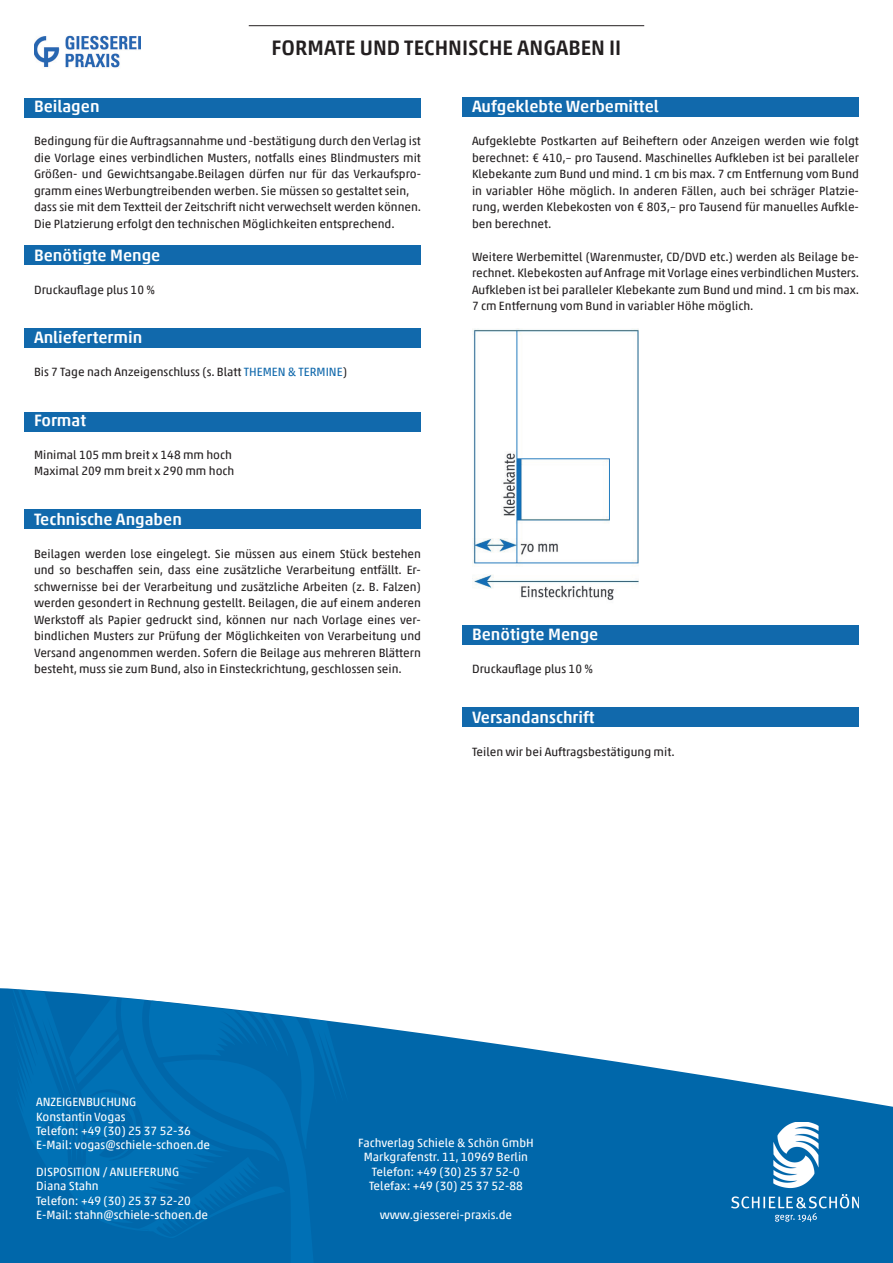
<style>
.page{position:relative;width:893px;height:1263px;background:#fff}
.page>*{position:absolute;margin:0;border:0;box-sizing:border-box;transform-origin:0 0}
.t1{font:500 21px "Akko Pro";color:#231f20}
.t2{font:500 16.5px "Akko Pro";color:#fff}
.t3{font:12px/16.5px "Akko Pro";color:#231f20;text-align:justify}
.t4{font:12px/14.4px "Akko Pro";color:#fff}
.s1{color:#1169ac}
</style>
<div class="page">
<div style="left:463px;top:625px;width:396px;height:19px;background:#1169ac"></div>
<div style="left:463px;top:707px;width:396px;height:20px;background:#1169ac"></div>
<div style="left:25px;top:509px;width:396px;height:20px;background:#1169ac"></div>
<div style="left:25px;top:412px;width:396px;height:20px;background:#1169ac"></div>
<div style="left:25px;top:328px;width:396px;height:20px;background:#1169ac"></div>
<div style="left:25px;top:245px;width:396px;height:20px;background:#1169ac"></div>
<div style="left:25px;top:99px;width:396px;height:19px;background:#1169ac"></div>
<hr style="left:249px;top:25px;width:395px;height:1px;background:#231f20">
<div style="left:463px;top:97px;width:396px;height:20px;background:#1169ac"></div>
<img style="left:472px;top:328px;width:167px;height:273px">
<img style="left:34px;top:35px;width:106px;height:33px">
<svg style="left:0;top:988px;width:893px;height:275px;fill:#0067aa"></svg>
<div style="left:11px;top:989px;width:338px;height:274px;background:#006baf"></div>
<img style="left:731px;top:1122px;width:128px;height:99px">
<h1 class="t1" style="left:272px;top:35px;width:351px">FORMATE UND TECHNISCHE ANGABEN II</h1>
<h2 class="t2" style="left:34px;top:96px;width:67px">Beilagen</h2>
<p class="t3" style="left:34px;top:133px;width:389px;text-align:left">Bedingung für die Auftragsannahme und -bestätigung durch den Verlag ist die Vorlage eines verbindlichen Musters, notfalls eines Blindmusters mit Größen- und Gewichtsangabe.Beilagen dürfen nur für das Verkaufspro&shy;gramm eines Werbungtreibenden werben. Sie müssen so gestaltet sein, dass sie mit dem Textteil der Zeitschrift nicht verwechselt werden können.<br>Die Platzierung erfolgt den technischen Möglichkeiten entsprechend.</p>
<h2 class="t2" style="left:34px;top:245px;width:128px">Benötigte Menge</h2>
<p class="t3" style="left:34px;top:281px;width:123px">Druckauflage plus 10 %</p>
<h2 class="t2" style="left:34px;top:327px;width:110px">Anliefertermin</h2>
<p class="t3" style="left:34px;top:364px;width:314px">Bis 7 Tage nach Anzeigenschluss (s. Blatt <span class="s1">THEMEN &amp; TERMINE</span>)</p>
<h2 class="t2" style="left:34px;top:410px;width:54px">Format</h2>
<p class="t3" style="left:34px;top:446px;width:202px">Minimal 105 mm breit x 148 mm hoch<br>Maximal 209 mm breit x 290 mm hoch</p>
<h2 class="t2" style="left:34px;top:509px;width:149px">Technische Angaben</h2>
<p class="t3" style="left:34px;top:545px;width:388px">Beilagen werden lose eingelegt. Sie müssen aus einem Stück bestehen und so beschaffen sein, dass eine zusätzliche Verarbeitung entfällt. Er&shy;schwernisse bei der Verarbeitung und zusätzliche Arbeiten (z. B. Falzen) werden gesondert in Rechnung gestellt. Beilagen, die auf einem anderen Werkstoff als Papier gedruckt sind, können nur nach Vorlage eines ver&shy;bindlichen Musters zur Prüfung der Möglichkeiten von Verarbeitung und Versand angenommen werden. Sofern die Beilage aus mehreren Blättern besteht, muss sie zum Bund, also in Einsteckrichtung, geschlossen sein.</p>
<h2 class="t2" style="left:472px;top:96px;width:188px">Aufgeklebte Werbemittel</h2>
<p class="t3" style="left:472px;top:133px;width:388px">Aufgeklebte Postkarten auf Beiheftern oder Anzeigen werden wie folgt berechnet: € 410,– pro Tausend. Maschinelles Aufkleben ist bei paralleler Klebekante zum Bund und mind. 1 cm bis max. 7 cm Entfernung vom Bund in variabler Höhe möglich. In anderen Fällen, auch bei schräger Platzie&shy;rung, werden Klebekosten von € 803,– pro Tausend für manuelles Aufkle&shy;ben berechnet.</p>
<p class="t3" style="left:472px;top:248px;width:389px">Weitere Werbemittel (Warenmuster, CD/DVD etc.) werden als Beilage be&shy;rechnet. Klebekosten auf Anfrage mit Vorlage eines verbindlichen Musters.<br>Aufkleben ist bei paralleler Klebekante zum Bund und mind. 1 cm bis max.<br>7 cm Entfernung vom Bund in variabler Höhe möglich.</p>
<h2 class="t2" style="left:472px;top:624px;width:128px">Benötigte Menge</h2>
<p class="t3" style="left:472px;top:661px;width:123px">Druckauflage plus 10 %</p>
<h2 class="t2" style="left:472px;top:707px;width:124px">Versandanschrift</h2>
<p class="t3" style="left:472px;top:743px;width:204px">Teilen wir bei Auftragsbestätigung mit.</p>
<p class="t4" style="left:36px;top:1094px;width:176px">ANZEIGENBUCHUNG<br>Konstantin Vogas<br>Telefon: +49 (30) 25 37 52-36<br>E-Mail: vogas@schiele-schoen.de</p>
<p class="t4" style="left:36px;top:1164px;width:174px">DISPOSITION / ANLIEFERUNG<br>Diana Stahn<br>Telefon: +49 (30) 25 37 52-20<br>E-Mail: stahn@schiele-schoen.de</p>
<p class="t4" style="left:358px;top:1135px;width:177px;text-align:center">Fachverlag Schiele &amp; Schön GmbH<br>Markgrafenstr. 11, 10969 Berlin<br>Telefon: +49 (30) 25 37 52-0<br>Telefax: +49 (30) 25 37 52-88</p>
<p class="t4" style="left:380px;top:1207px;width:134px">www.giesserei-praxis.de</p>
</div>
